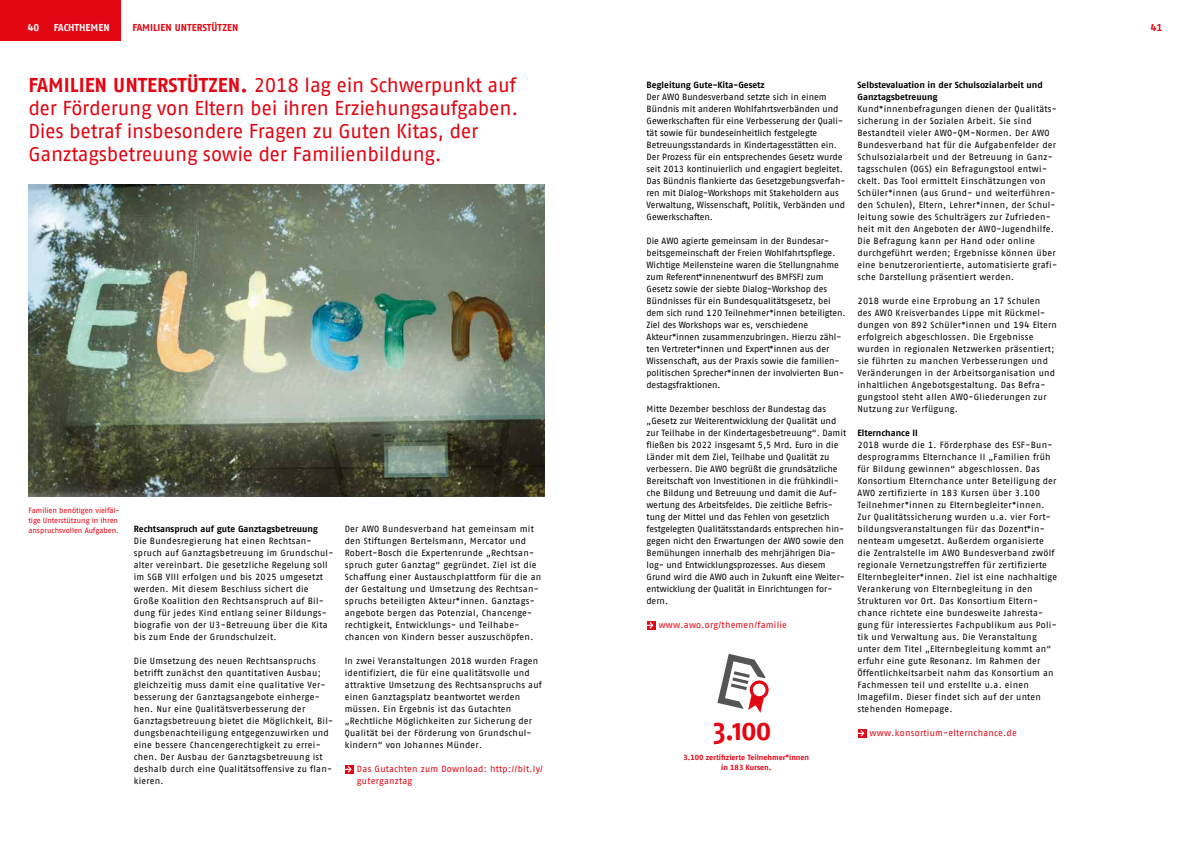
<style>
.page{position:relative;width:1191px;height:842px;background:#fff}
.page>*{position:absolute;margin:0;border:0;box-sizing:border-box;transform-origin:0 0}
.t1{font:700 30px "AWO Fago Cond";color:#e30613}
.t2{font:20px/23px "AWO Fago Office";letter-spacing:-.01em;color:#e30613}
.t3{font:700 10px "AWO Fago Office";color:#e30613}
.t4{font:700 10px "AWO Fago Office";color:#fff}
.t5{font:9px/12px "AWO Fago Office";letter-spacing:.02em;color:#000}
.t6{font:9px/12px "AWO Fago Office";color:#000}
.t7{font:700 9px/12px "AWO Fago Office";letter-spacing:-.005em;color:#000}
.t8{font:9px/12px "AWO Fago Office";letter-spacing:.03em;color:#e30613}
.t9{font:7.5px/10.2px "AWO Fago Office";color:#e30613}
.t10{font:700 7.5px/10.2px "AWO Fago Office";color:#e30613;text-align:center}
.s1{font-weight:700}
</style>
<div class="page">
<div style="left:345px;top:765px;width:9px;height:9px;background:#e30613"></div>
<svg style="left:345px;top:766px;width:7px;height:7px"></svg>
<div style="left:646px;top:621px;width:9px;height:9px;background:#e30613"></div>
<svg style="left:646px;top:622px;width:7px;height:7px"></svg>
<div style="left:857px;top:729px;width:9px;height:9px;background:#e30613"></div>
<svg style="left:857px;top:730px;width:7px;height:7px"></svg>
<svg style="left:717px;top:654px;width:52px;height:59px"></svg>
<img style="left:28px;top:184px;width:516px;height:312px">
<div style="left:0;top:0;width:121px;height:40px;background:#e30613"></div>
<p class="t4" style="left:28px;top:21px;width:13px">40</p>
<p class="t4" style="left:54px;top:21px;width:57px">FACHTHEMEN</p>
<p class="t3" style="left:132px;top:21px;width:107px">FAMILIEN UNTERSTÜTZEN</p>
<p class="t3" style="left:1150px;top:21px;width:13px">41</p>
<h2 class="t2" style="left:28px;top:74px;width:491px"><span class="s1">FAMILIEN UNTERSTÜTZEN.</span> 2018 lag ein Schwerpunkt auf der Förderung von Eltern bei ihren Erziehungsaufgaben.<br>Dies betraf insbesondere Fragen zu Guten Kitas, der Ganztagsbetreuung sowie der Familienbildung.</h2>
<p class="t9" style="left:28px;top:505px;width:93px">Familien benötigen vielfäl&shy;tige Unterstützung in ihren anspruchsvollen Aufgaben.</p>
<p class="t7" style="left:134px;top:523px;width:186px">Rechtsanspruch auf gute Ganztagsbetreuung</p>
<p class="t5" style="left:134px;top:535px;width:201px">Die Bundesregierung hat einen Rechtsan&shy;spruch auf Ganztagsbetreuung im Grundschul&shy;alter vereinbart. Die gesetzliche Regelung soll im SGB VIII erfolgen und bis 2025 umgesetzt werden. Mit diesem Beschluss sichert die Große Koalition den Rechtsanspruch auf Bil&shy;dung für jedes Kind entlang seiner Bildungs&shy;biografie von der U3-Betreuung über die Kita bis zum Ende der Grundschulzeit.</p>
<p class="t5" style="left:134px;top:655px;width:201px">Die Umsetzung des neuen Rechtsanspruchs betrifft zunächst den quantitativen Ausbau; gleichzeitig muss damit eine qualitative Ver&shy;besserung der Ganztagsangebote einherge&shy;hen. Nur eine Qualitätsverbesserung der Ganztagsbetreuung bietet die Möglichkeit, Bil&shy;dungsbenachteiligung entgegenzuwirken und eine bessere Chancengerechtigkeit zu errei&shy;chen. Der Ausbau der Ganztagsbetreuung ist deshalb durch eine Qualitätsoffensive zu flan&shy;kieren.</p>
<p class="t5" style="left:345px;top:523px;width:198px">Der AWO Bundesverband hat gemeinsam mit den Stiftungen Bertelsmann, Mercator und Robert-Bosch die Expertenrunde „Rechtsan&shy;spruch guter Ganztag“ gegründet. Ziel ist die Schaffung einer Austauschplattform für die an der Gestaltung und Umsetzung des Rechtsan&shy;spruchs beteiligten Akteur*innen. Ganztags&shy;angebote bergen das Potenzial, Chancenge&shy;rechtigkeit, Entwicklungs- und Teilhabe&shy;chancen von Kindern besser auszuschöpfen.</p>
<p class="t5" style="left:345px;top:655px;width:199px">In zwei Veranstaltungen 2018 wurden Fragen identifiziert, die für eine qualitätsvolle und attraktive Umsetzung des Rechtsanspruchs auf einen Ganztagsplatz beantwortet werden müssen. Ein Ergebnis ist das Gutachten „Rechtliche Möglichkeiten zur Sicherung der Qualität bei der Förderung von Grundschul&shy;kindern“ von Johannes Münder.</p>
<p class="t8" style="left:357px;top:763px;width:188px">Das Gutachten zum Download: http://bit.ly/ guterganztag</p>
<p class="t7" style="left:646px;top:79px;width:120px">Begleitung Gute-Kita-Gesetz</p>
<p class="t6" style="left:646px;top:91px;width:201px">Der AWO Bundesverband setzte sich in einem Bündnis mit anderen Wohlfahrtsverbänden und Gewerkschaften für eine Verbesserung der Quali&shy;tät sowie für bundeseinheitlich festgelegte Betreuungsstandards in Kindertagesstätten ein.<br>Der Prozess für ein entsprechendes Gesetz wurde seit 2013 kontinuierlich und engagiert begleitet.<br>Das Bündnis flankierte das Gesetzgebungsverfah&shy;ren mit Dialog-Workshops mit Stakeholdern aus Verwaltung, Wissenschaft, Politik, Verbänden und Gewerkschaften.</p>
<p class="t6" style="left:646px;top:235px;width:201px">Die AWO agierte gemeinsam in der Bundesar&shy;beitsgemeinschaft der Freien Wohlfahrtspflege.<br>Wichtige Meilensteine waren die Stellungnahme zum Referent*innenentwurf des BMFSFJ zum Gesetz sowie der siebte Dialog-Workshop des Bündnisses für ein Bundesqualitätsgesetz, bei dem sich rund 120 Teilnehmer*innen beteiligten.<br>Ziel des Workshops war es, verschiedene Akteur*innen zusammenzubringen. Hierzu zähl&shy;ten Vertreter*innen und Expert*innen aus der Wissenschaft, aus der Praxis sowie die familien&shy;politischen Sprecher*innen der involvierten Bun&shy;destagsfraktionen.</p>
<p class="t6" style="left:646px;top:403px;width:201px">Mitte Dezember beschloss der Bundestag das „Gesetz zur Weiterentwicklung der Qualität und zur Teilhabe in der Kindertagesbetreuung“. Damit fließen bis 2022 insgesamt 5,5 Mrd. Euro in die Länder mit dem Ziel, Teilhabe und Qualität zu verbessern. Die AWO begrüßt die grundsätzliche Bereitschaft von Investitionen in die frühkindli&shy;che Bildung und Betreuung und damit die Auf&shy;wertung des Arbeitsfeldes. Die zeitliche Befris&shy;tung der Mittel und das Fehlen von gesetzlich festgelegten Qualitätsstandards entsprechen hin&shy;gegen nicht den Erwartungen der AWO sowie den Bemühungen innerhalb des mehrjährigen Dia&shy;log- und Entwicklungsprozesses. Aus diesem Grund wird die AWO auch in Zukunft eine Weiter&shy;entwicklung der Qualität in Einrichtungen for&shy;dern.</p>
<p class="t8" style="left:658px;top:619px;width:130px">www.awo.org/themen/familie</p>
<h1 class="t1" style="left:713px;top:712px;width:59px">3.100</h1>
<p class="t10" style="left:683px;top:752px;width:127px">3.100 zertifizierte Teilnehmer*innen in 183 Kursen.</p>
<p class="t7" style="left:857px;top:79px;width:187px">Selbstevaluation in der Schulsozialarbeit und<br>Ganztagsbetreuung</p>
<p class="t5" style="left:857px;top:103px;width:201px">Kund*innenbefragungen dienen der Qualitäts&shy;sicherung in der Sozialen Arbeit. Sie sind Bestandteil vieler AWO-QM-Normen. Der AWO Bundesverband hat für die Aufgabenfelder der Schulsozialarbeit und der Betreuung in Ganz&shy;tagsschulen (OGS) ein Befragungstool entwi&shy;ckelt. Das Tool ermittelt Einschätzungen von Schüler*innen (aus Grund- und weiterführen&shy;den Schulen), Eltern, Lehrer*innen, der Schul&shy;leitung sowie des Schulträgers zur Zufrieden&shy;heit mit den Angeboten der AWO-Jugendhilfe.<br>Die Befragung kann per Hand oder online durchgeführt werden; Ergebnisse können über eine benutzerorientierte, automatisierte grafi&shy;sche Darstellung präsentiert werden.</p>
<p class="t5" style="left:857px;top:295px;width:201px">2018 wurde eine Erprobung an 17 Schulen<br>des AWO Kreisverbandes Lippe mit Rückmel&shy;dungen von 892 Schüler*innen und 194 Eltern erfolgreich abgeschlossen. Die Ergebnisse wurden in regionalen Netzwerken präsentiert; sie führten zu manchen Verbesserungen und Veränderungen in der Arbeitsorganisation und inhaltlichen Angebotsgestaltung. Das Befra&shy;gungstool steht allen AWO-Gliederungen zur Nutzung zur Verfügung.</p>
<p class="t7" style="left:857px;top:427px;width:62px">Elternchance II</p>
<p class="t5" style="left:857px;top:439px;width:201px">2018 wurde die 1. Förderphase des ESF-Bun&shy;desprogramms Elternchance II „Familien früh für Bildung gewinnen“ abgeschlossen. Das Konsortium Elternchance unter Beteiligung der AWO zertifizierte in 183 Kursen über 3.100<br>Teilnehmer*innen zu Elternbegleiter*innen.<br>Zur Qualitätssicherung wurden u.a. vier Fort&shy;bildungsveranstaltungen für das Dozent*in&shy;nenteam umgesetzt. Außerdem organisierte die Zentralstelle im AWO Bundesverband zwölf regionale Vernetzungstreffen für zertifizierte Elternbegleiter*innen. Ziel ist eine nachhaltige Verankerung von Elternbegleitung in den Strukturen vor Ort. Das Konsortium Eltern&shy;chance richtete eine bundesweite Jahresta&shy;gung für interessiertes Fachpublikum aus Poli&shy;tik und Verwaltung aus. Die Veranstaltung unter dem Titel „Elternbegleitung kommt an“ erfuhr eine gute Resonanz. Im Rahmen der Öffentlichkeitsarbeit nahm das Konsortium an Fachmessen teil und erstellte u.a. einen Imagefilm. Dieser findet sich auf der unten stehenden Homepage.</p>
<p class="t8" style="left:869px;top:727px;width:149px">www.konsortium-elternchance.de</p>
</div>
